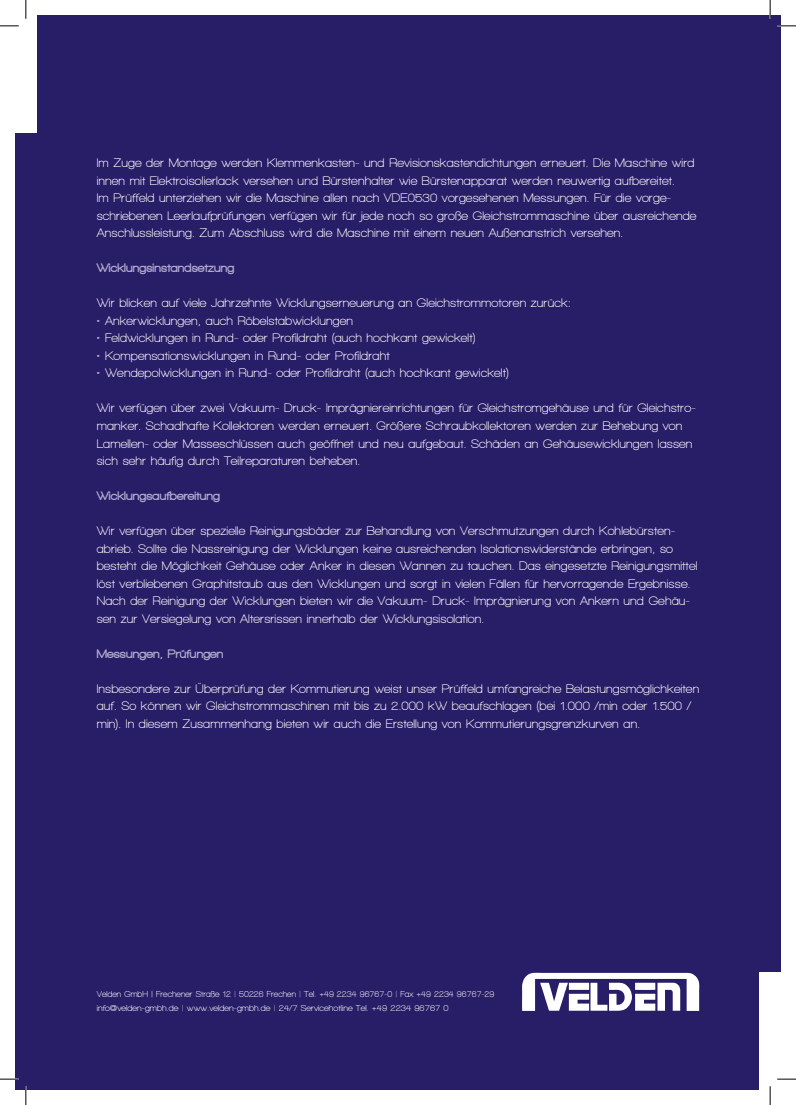
<style>
.page{position:relative;width:796px;height:1105px;background:#fff}
.page>*{position:absolute;margin:0;border:0;box-sizing:border-box;transform-origin:0 0}
.t1{font:700 12.5px/17.5px "Walkway";letter-spacing:.01em;color:#fff}
.t2{font:900 12.5px "Walkway";letter-spacing:.01em;color:#b2abce}
.t3{font:700 8.75px/13.8px "Walkway";letter-spacing:.01em;color:#fff;scale:.95 1}
.s1{color:#b2abce}
</style>
<div class="page">
<div style="left:15px;top:15px;width:766px;height:1074px;background:#281d67"></div>
<div style="left:15px;top:15px;width:21px;height:117px;background:#fff"></div>
<div style="left:759px;top:972px;width:22px;height:117px;background:#fff"></div>
<svg style="left:522px;top:972px;width:177px;height:38px"></svg>
<svg style="left:0;top:25px;width:19px;height:2px"></svg>
<svg style="left:777px;top:25px;width:19px;height:2px"></svg>
<svg style="left:0;top:1078px;width:19px;height:1px"></svg>
<svg style="left:777px;top:1078px;width:19px;height:1px"></svg>
<svg style="left:25px;top:0;width:2px;height:19px"></svg>
<svg style="left:25px;top:1086px;width:2px;height:18px"></svg>
<svg style="left:769px;top:0;width:2px;height:19px"></svg>
<svg style="left:769px;top:1086px;width:2px;height:18px"></svg>
<p class="t1" style="left:97px;top:154px;width:601px">Im Zuge der Montage werden Klemmenkasten- und Revisionskastendichtungen erneuert. Die Maschine wird innen mit Elektroisolierlack versehen und Bürstenhalter wie Bürstenapparat werden neuwertig aufbereitet.<br>Im Prüffeld unterziehen wir die Maschine allen nach VDE0530 vorgesehenen Messungen. Für die vorge&shy;schriebenen Leerlaufprüfungen verfügen wir für jede noch so große Gleichstrommaschine über ausreichende Anschlussleistung. Zum Abschluss wird die Maschine mit einem neuen Außenanstrich versehen.</p>
<p class="t2" style="left:97px;top:261px;width:139px">Wicklungsinstandsetzung</p>
<p class="t1" style="left:97px;top:294px;width:476px">Wir blicken auf viele Jahrzehnte Wicklungserneuerung an Gleichstrommotoren zurück:</p>
<p class="t1" style="left:97px;top:312px;width:258px"><span class="s1">•</span> Ankerwicklungen, auch Röbelstabwicklungen</p>
<p class="t1" style="left:97px;top:329px;width:380px"><span class="s1">•</span> Feldwicklungen in Rund- oder Profildraht (auch hochkant gewickelt)</p>
<p class="t1" style="left:97px;top:347px;width:294px"><span class="s1">•</span> Kompensationswicklungen in Rund- oder Profildraht</p>
<p class="t1" style="left:97px;top:364px;width:414px"><span class="s1">•</span> Wendepolwicklungen in Rund- oder Profildraht (auch hochkant gewickelt)</p>
<p class="t1" style="left:97px;top:399px;width:600px">Wir verfügen über zwei Vakuum- Druck- Imprägniereinrichtungen für Gleichstromgehäuse und für Gleichstro&shy;manker. Schadhafte Kollektoren werden erneuert. Größere Schraubkollektoren werden zur Behebung von Lamellen- oder Masseschlüssen auch geöffnet und neu aufgebaut. Schäden an Gehäusewicklungen lassen sich sehr häufig durch Teilreparaturen beheben.</p>
<p class="t2" style="left:97px;top:489px;width:125px">Wicklungsaufbereitung</p>
<p class="t1" style="left:97px;top:522px;width:602px">Wir verfügen über spezielle Reinigungsbäder zur Behandlung von Verschmutzungen durch Kohlebürsten&shy;abrieb. Sollte die Nassreinigung der Wicklungen keine ausreichenden Isolationswiderstände erbringen, so besteht die Möglichkeit Gehäuse oder Anker in diesen Wannen zu tauchen. Das eingesetzte Reinigungsmittel löst verbliebenen Graphitstaub aus den Wicklungen und sorgt in vielen Fällen für hervorragende Ergebnisse.<br>Nach der Reinigung der Wicklungen bieten wir die Vakuum- Druck- Imprägnierung von Ankern und Gehäu&shy;sen zur Versiegelung von Altersrissen innerhalb der Wicklungsisolation.</p>
<p class="t2" style="left:97px;top:646px;width:128px">Messungen, Prüfungen</p>
<p class="t1" style="left:97px;top:679px;width:604px">Insbesondere zur Überprüfung der Kommutierung weist unser Prüffeld umfangreiche Belastungsmöglichkeiten auf. So können wir Gleichstrommaschinen mit bis zu 2.000 kW beaufschlagen (bei 1.000 /min oder 1.500 / min). In diesem Zusammenhang bieten wir auch die Erstellung von Kommutierungsgrenzkurven an.</p>
<p class="t3" style="left:97px;top:986px;width:420px">Velden GmbH | Frechener Straße 12 <span class="s1">|</span> 50226 Frechen <span class="s1">|</span> Tel. +49 2234 96767-0 <span class="s1">|</span> Fax +49 2234 96767-29 info@velden-gmbh.de <span class="s1">|</span> www.velden-gmbh.de <span class="s1">|</span> 24/7 Servicehotline Tel. +49 2234 96767 0</p>
</div>
